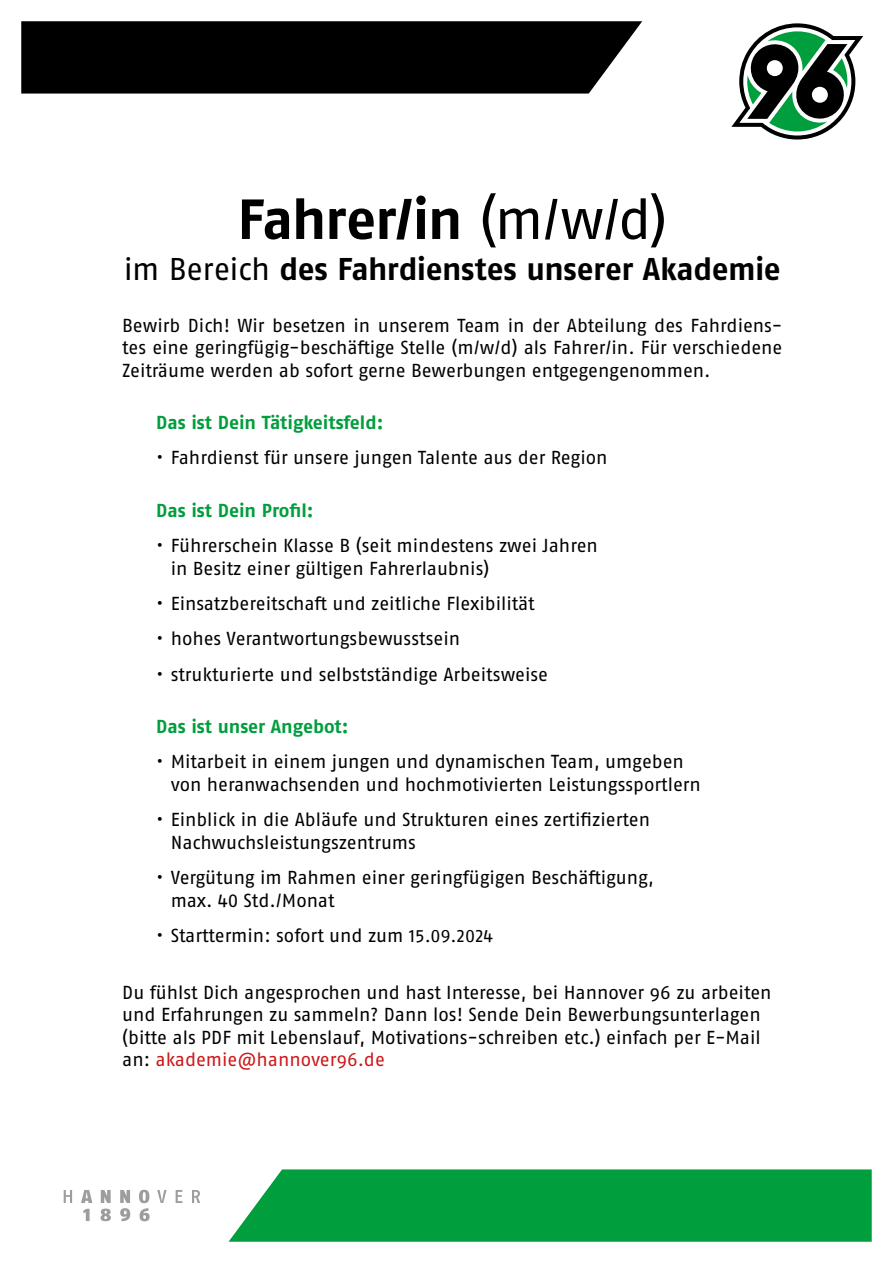
<style>
.page{position:relative;width:893px;height:1263px;background:#fff}
.page>*{position:absolute;margin:0;border:0;box-sizing:border-box;transform-origin:0 0}
.t1{font:700 56.4px "Fago OT";letter-spacing:-.025em;color:#000}
.t2{font:700 31.5px "Fago OT";letter-spacing:-.015em;color:#000}
.t3{font:18.75px/22.6px "Fago OT";letter-spacing:-.005em;color:#000}
.t4{font:700 18.75px "Fago OT";letter-spacing:-.005em;color:#009e3d}
.t5{font:18px "Fago No Regular LF";color:#000}
.s1{font-weight:400}
.s2{color:#cd1719}
</style>
<div class="page">
<div style="left:229px;top:1169px;width:643px;height:73px;background:#009e3d"></div>
<svg style="left:21px;top:21px;width:621px;height:73px;background:#0d0d0d"></svg>
<svg style="left:731px;top:23px;width:132px;height:117px"></svg>
<svg style="left:64px;top:1190px;width:136px;height:31px"></svg>
<h1 class="t1" style="left:237px;top:185px;width:431px">Fahrer/in <span class="s1">(m/w/d)</span></h1>
<h2 class="t2" style="left:124px;top:250px;width:658px"><span class="s1">im Bereich</span> des Fahrdienstes unserer Akademie</h2>
<p class="t3" style="left:122px;top:314px;width:662px;text-align:justify">Bewirb Dich! Wir besetzen in unserem Team in der Abteilung des Fahrdiens&shy;tes eine geringfügig-beschäftige Stelle (m/w/d) als Fahrer/in. Für verschiedene Zeiträume werden ab sofort gerne Bewerbungen entgegengenommen.</p>
<p class="t4" style="left:156px;top:411px;width:229px">Das ist Dein Tätigkeitsfeld:</p>
<p class="t3" style="left:156px;top:446px;width:453px">• Fahrdienst für unsere jungen Talente aus der Region</p>
<p class="t4" style="left:156px;top:499px;width:159px">Das ist Dein Profil:</p>
<p class="t3" style="left:171px;top:534px;width:429px;text-indent:-15px">• Führerschein Klasse B (seit mindestens zwei Jahren in Besitz einer gültigen Fahrerlaubnis)</p>
<p class="t3" style="left:156px;top:592px;width:380px">• Einsatzbereitschaft und zeitliche Flexibilität</p>
<p class="t3" style="left:156px;top:627px;width:305px">• hohes Verantwortungsbewusstsein</p>
<p class="t3" style="left:156px;top:663px;width:393px">• strukturierte und selbstständige Arbeitsweise</p>
<p class="t4" style="left:156px;top:715px;width:194px">Das ist unser Angebot:</p>
<p class="t3" style="left:171px;top:750px;width:532px;text-indent:-15px">• Mitarbeit in einem jungen und dynamischen Team, umgeben von heranwachsenden und hochmotivierten Leistungssportlern</p>
<p class="t3" style="left:171px;top:808px;width:481px;text-indent:-15px">• Einblick in die Abläufe und Strukturen eines zertifizierten<br>Nachwuchsleistungszentrums</p>
<p class="t3" style="left:171px;top:866px;width:485px;text-indent:-15px">• Vergütung im Rahmen einer geringfügigen Beschäftigung, max. 40 Std./Monat</p>
<p class="t3" style="left:156px;top:924px;width:335px">• Starttermin: sofort und zum 01.07.2023</p>
<p class="t5" style="left:409px;top:925px;width:85px">15.09.2024</p>
<p class="t3" style="left:122px;top:981px;width:651px">Du fühlst Dich angesprochen und hast Interesse, bei Hannover 96 zu arbeiten und Erfahrungen zu sammeln? Dann los! Sende Dein Bewerbungsunterlagen (bitte als PDF mit Lebenslauf, Motivations-schreiben etc.) einfach per E-Mail an: <span class="s2">akademie@hannover96.de</span></p>
</div>
